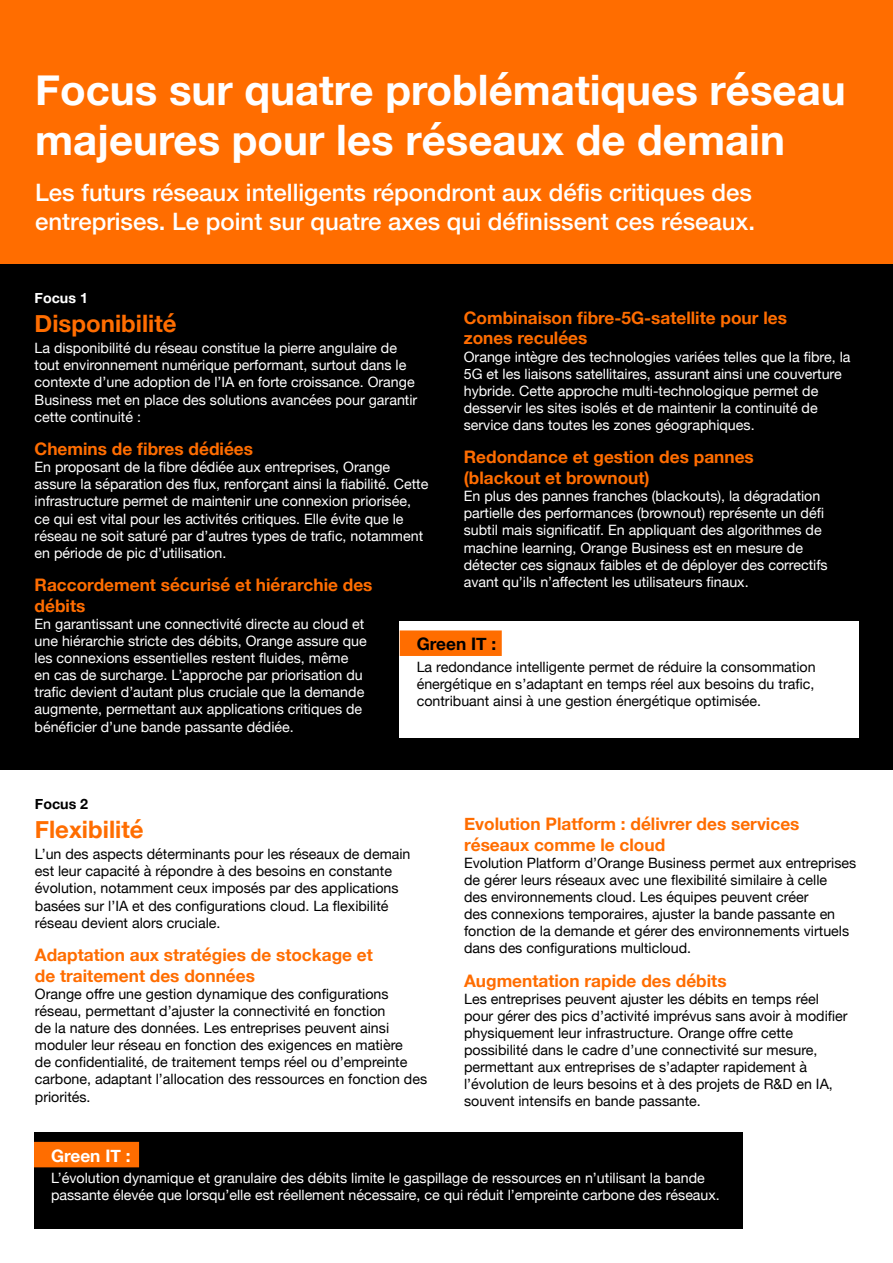
<style>
.page{position:relative;width:893px;height:1263px;background:#fff}
.page>*{position:absolute;margin:0;border:0;box-sizing:border-box;transform-origin:0 0}
.t1{font:700 42px/50.4px "Helvetica Neue";color:#fff}
.t2{font:500 24px/28.8px "Helvetica Neue";color:#fff}
.t3{font:700 24px "Helvetica Neue";color:#ff6d00}
.t4{font:700 17.25px/20.7px "Helvetica Neue";color:#ff6d00}
.t5{font:700 17.25px "Helvetica Neue";color:#000}
.t6{font:700 17.25px "Helvetica Neue";color:#fff}
.t7{font:14.25px/17.1px "Helvetica Neue";color:#fff}
.t8{font:14.25px/17.1px "Helvetica Neue";color:#000}
.t9{font:700 14.25px "Helvetica Neue";color:#fff}
.t10{font:700 14.25px "Helvetica Neue";color:#000}
</style>
<div class="page">
<div style="left:1px;top:264px;width:892px;height:506px;background:#000"></div>
<div style="left:0;top:0;width:893px;height:264px;background:#ff6d00"></div>
<div style="left:400px;top:621px;width:459px;height:116px;background:#fff"></div>
<div style="left:400px;top:630px;width:102px;height:26px;background:#ff6d00"></div>
<div style="left:34px;top:1132px;width:708px;height:97px;background:#000"></div>
<div style="left:34px;top:1142px;width:105px;height:25px;background:#ff6d00"></div>
<h1 class="t1" style="left:35px;top:66px;width:812px">Focus sur quatre problématiques réseau majeures pour les réseaux de demain</h1>
<h2 class="t2" style="left:35px;top:176px;width:721px">Les futurs réseaux intelligents répondront aux défis critiques des entreprises. Le point sur quatre axes qui définissent ces réseaux.</h2>
<p class="t9" style="left:35px;top:287px;width:55px">Focus 1</p>
<h2 class="t3" style="left:35px;top:304px;width:144px">Disponibilité</h2>
<p class="t7" style="left:35px;top:340px;width:384px">La disponibilité du réseau constitue la pierre angulaire de tout environnement numérique performant, surtout dans le contexte d’une adoption de l’IA en forte croissance. Orange Business met en place des solutions avancées pour garantir cette continuité :</p>
<p class="t4" style="left:35px;top:439px;width:220px">Chemins de fibres dédiées</p>
<p class="t7" style="left:35px;top:459px;width:395px">En proposant de la fibre dédiée aux entreprises, Orange assure la séparation des flux, renforçant ainsi la fiabilité. Cette infrastructure permet de maintenir une connexion priorisée, ce qui est vital pour les activités critiques. Elle évite que le réseau ne soit saturé par d’autres types de trafic, notamment en période de pic d’utilisation.</p>
<p class="t4" style="left:35px;top:575px;width:339px">Raccordement sécurisé et hiérarchie des débits</p>
<p class="t7" style="left:35px;top:616px;width:334px">En garantissant une connectivité directe au cloud et une hiérarchie stricte des débits, Orange assure que les connexions essentielles restent fluides, même en cas de surcharge. L’approche par priorisation du trafic devient d’autant plus cruciale que la demande augmente, permettant aux applications critiques de bénéficier d’une bande passante dédiée.</p>
<p class="t4" style="left:464px;top:308px;width:325px">Combinaison fibre-5G-satellite pour les zones reculées</p>
<p class="t7" style="left:464px;top:349px;width:388px">Orange intègre des technologies variées telles que la fibre, la 5G et les liaisons satellitaires, assurant ainsi une couverture hybride. Cette approche multi-technologique permet de desservir les sites isolés et de maintenir la continuité de service dans toutes les zones géographiques.</p>
<p class="t4" style="left:464px;top:447px;width:292px">Redondance et gestion des pannes (blackout et brownout)</p>
<p class="t7" style="left:464px;top:488px;width:365px">En plus des pannes franches (blackouts), la dégradation partielle des performances (brownout) représente un défi subtil mais significatif. En appliquant des algorithmes de machine learning, Orange Business est en mesure de détecter ces signaux faibles et de déployer des correctifs avant qu’ils n’affectent les utilisateurs finaux.</p>
<p class="t5" style="left:417px;top:631px;width:81px">Green IT :</p>
<p class="t8" style="left:417px;top:659px;width:400px;text-align:justify">La redondance intelligente permet de réduire la consommation énergétique en s’adaptant en temps réel aux besoins du trafic, contribuant ainsi à une gestion énergétique optimisée.</p>
<p class="t10" style="left:35px;top:793px;width:55px">Focus 2</p>
<h2 class="t3" style="left:35px;top:810px;width:110px">Flexibilité</h2>
<p class="t8" style="left:35px;top:846px;width:377px">L’un des aspects déterminants pour les réseaux de demain est leur capacité à répondre à des besoins en constante évolution, notamment ceux imposés par des applications basées sur l’IA et des configurations cloud. La flexibilité réseau devient alors cruciale.</p>
<p class="t4" style="left:35px;top:945px;width:339px">Adaptation aux stratégies de stockage et de traitement des données</p>
<p class="t8" style="left:35px;top:986px;width:394px">Orange offre une gestion dynamique des configurations réseau, permettant d’ajuster la connectivité en fonction<br>de la nature des données. Les entreprises peuvent ainsi moduler leur réseau en fonction des exigences en matière<br>de confidentialité, de traitement temps réel ou d’empreinte carbone, adaptant l’allocation des ressources en fonction des priorités.</p>
<p class="t4" style="left:464px;top:814px;width:337px">Evolution Platform : délivrer des services réseaux comme le cloud</p>
<p class="t8" style="left:464px;top:855px;width:394px">Evolution Platform d’Orange Business permet aux entreprises de gérer leurs réseaux avec une flexibilité similaire à celle<br>des environnements cloud. Les équipes peuvent créer<br>des connexions temporaires, ajuster la bande passante en fonction de la demande et gérer des environnements virtuels dans des configurations multicloud.</p>
<p class="t4" style="left:464px;top:970px;width:264px">Augmentation rapide des débits</p>
<p class="t8" style="left:464px;top:991px;width:385px">Les entreprises peuvent ajuster les débits en temps réel pour gérer des pics d’activité imprévus sans avoir à modifier physiquement leur infrastructure. Orange offre cette possibilité dans le cadre d’une connectivité sur mesure, permettant aux entreprises de s’adapter rapidement à l’évolution de leurs besoins et à des projets de R&amp;D en IA, souvent intensifs en bande passante.</p>
<p class="t6" style="left:51px;top:1142px;width:81px">Green IT :</p>
<p class="t7" style="left:51px;top:1170px;width:670px">L’évolution dynamique et granulaire des débits limite le gaspillage de ressources en n’utilisant la bande passante élevée que lorsqu’elle est réellement nécessaire, ce qui réduit l’empreinte carbone des réseaux.</p>
</div>
